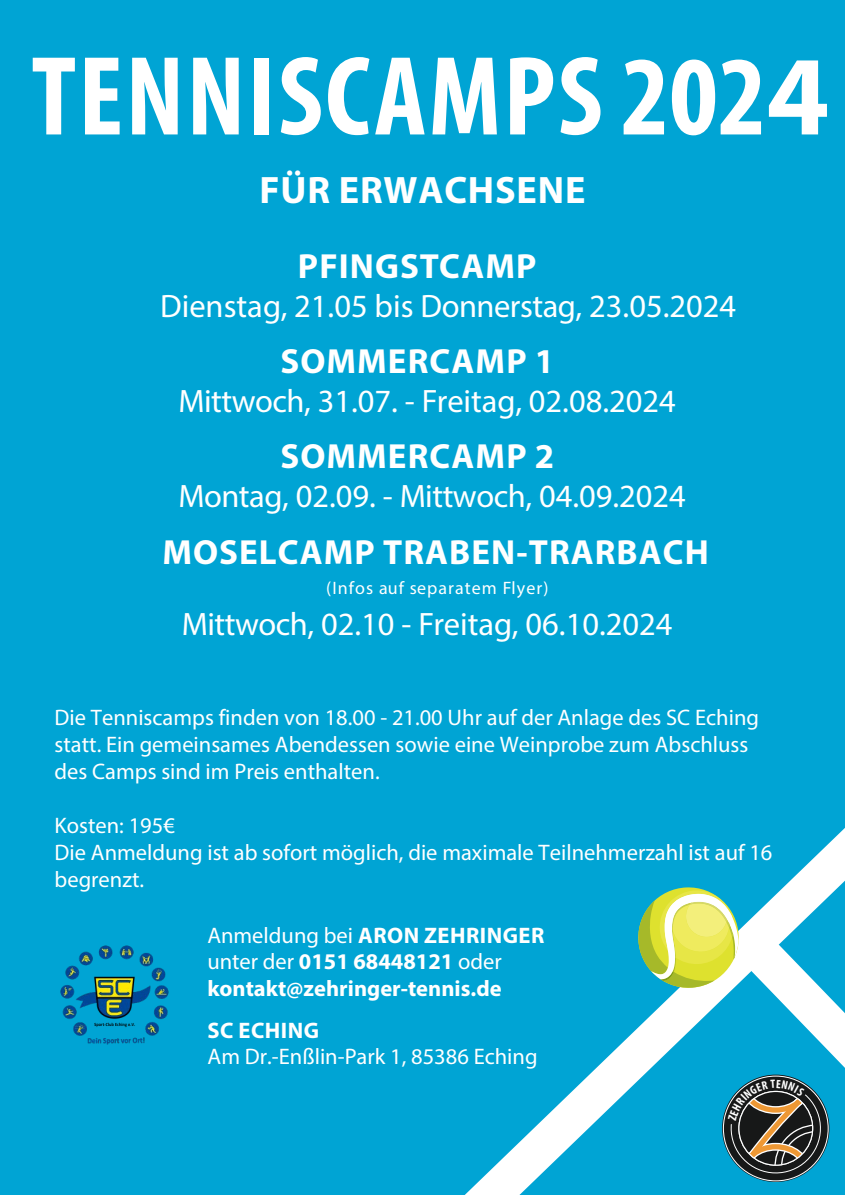
<style>
.page{position:relative;width:845px;height:1195px;background:#00a4d4}
.page>*{position:absolute;margin:0;border:0;box-sizing:border-box;transform-origin:0 0}
.t1{font:700 condensed 113.8px "Myriad Pro";letter-spacing:.02em;color:#fff}
.t2{font:700 38.35px "Myriad Pro";letter-spacing:.02em;color:#fff}
.t3{font:700 35px "Myriad Pro";letter-spacing:.03em;color:#fff}
.t4{font:32.5px "Myriad Pro";color:#fff}
.t5{font:22.5px/27px "Myriad Pro";color:#fff}
.t6{font:700 22.5px/26.4px "Myriad Pro";color:#fff}
.t7{font:700 22.5px "Myriad Pro";letter-spacing:.02em;color:#fff}
.t8{font:18px "Myriad Pro";letter-spacing:.06em;color:#fff}
.s1{font-stretch:normal}
.s2{font-weight:400}
</style>
<div class="page">
<svg style="left:465px;top:828px;width:380px;height:367px"></svg>
<svg style="left:637px;top:886px;width:208px;height:182px"></svg>
<img style="left:60px;top:945px;width:109px;height:100px">
<svg style="left:724px;top:1077px;width:103px;height:103px"></svg>
<h1 class="t1" style="left:31px;top:25px;width:799px">TENNISCAMPS 202<span class="s1">4</span></h1>
<h2 class="t2" style="left:259px;top:165px;width:328px">FÜR ERWACHSENE</h2>
<h3 class="t3" style="left:298px;top:243px;width:240px">PFINGSTCAMP</h3>
<h3 class="t4" style="left:160px;top:286px;width:577px">Dienstag, 21.05 bis Donnerstag, 23.05.2024</h3>
<h3 class="t3" style="left:280px;top:338px;width:275px">SOMMERCAMP 1</h3>
<h3 class="t4" style="left:178px;top:381px;width:499px">Mittwoch, 31.07. - Freitag, 02.08.2024</h3>
<h3 class="t3" style="left:280px;top:433px;width:275px">SOMMERCAMP 2</h3>
<h3 class="t4" style="left:178px;top:476px;width:509px">Montag, 02.09. - Mittwoch, 04.09.2024</h3>
<h3 class="t3" style="left:162px;top:530px;width:548px">MOSELCAMP TRABEN-TRARBACH</h3>
<p class="t8" style="left:326px;top:576px;width:224px">(Infos auf separatem Flyer)</p>
<h3 class="t4" style="left:182px;top:604px;width:492px">Mittwoch, 02.10 - Freitag, 06.10.2024</h3>
<p class="t5" style="left:55px;top:704px;width:706px">Die Tenniscamps finden von 18.00 - 21.00 Uhr auf der Anlage des SC Eching statt. Ein gemeinsames Abendessen sowie eine Weinprobe zum Abschluss des Camps sind im Preis enthalten.</p>
<p class="t5" style="left:55px;top:812px;width:719px">Kosten: 195€<br>Die Anmeldung ist ab sofort möglich, die maximale Teilnehmerzahl ist auf 16 begrenzt.</p>
<p class="t6" style="left:207px;top:921px;width:338px"><span class="s2">Anmeldung bei</span> ARON ZEHRINGER <span class="s2">unter der</span> 0151 68448121 <span class="s2">oder </span>kontakt@zehringer-tennis.de</p>
<p class="t7" style="left:208px;top:1016px;width:113px">SC ECHING</p>
<p class="t5" style="left:208px;top:1043px;width:331px">Am Dr.-Enßlin-Park 1, 85386 Eching</p>
</div>
